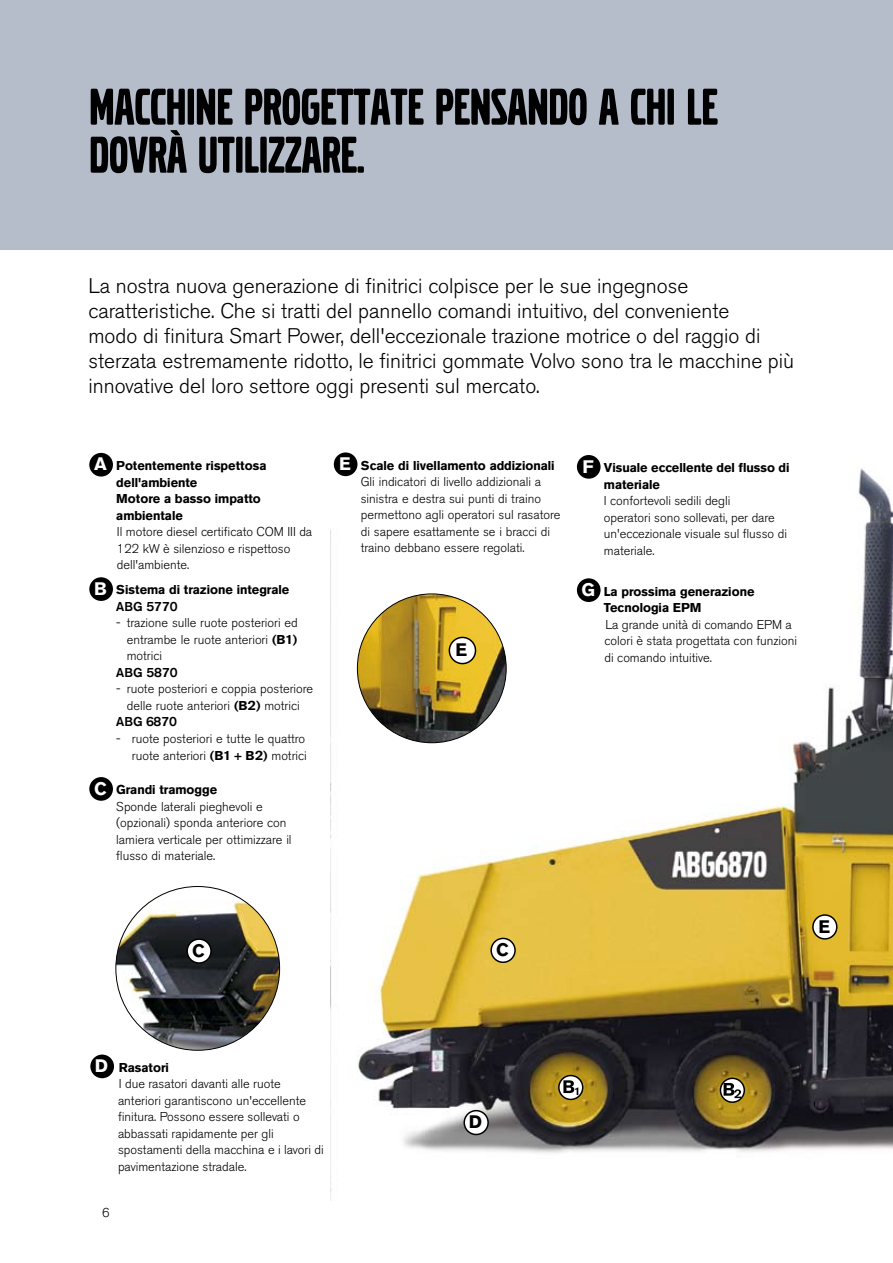
<style>
.page{position:relative;width:893px;height:1263px;background:#fff}
.page>*{position:absolute;margin:0;border:0;box-sizing:border-box;transform-origin:0 0}
.t1{font:54px/48px "Volvo Broad Pro";color:#000}
.t2{font:300 21px/25.2px "Volvo Sans Pro";color:#000}
.t3{font:700 18px "Volvo Sans Pro";color:#000}
.t4{font:300 12.75px/16.5px "Volvo Sans Pro";color:#000}
.t5{font:700 12.75px/16.5px "Volvo Sans Pro";color:#000}
.t6{font:500 12.75px "Volvo Sans Pro";color:#000}
.s1{font-size:18px;color:#fff}
.s2{font-weight:500}
.s3{font-weight:700}
.s4{font-weight:700;font-size:18px;color:#fff}
</style>
<div class="page">
<img style="left:330px;top:453px;width:563px;height:747px">
<div style="left:0;top:0;width:893px;height:249px;background:#b5bdcb"></div>
<svg style="left:720px;top:1078px;width:24px;height:24px"></svg>
<div style="left:720px;top:1077px;width:25px;height:26px;border:2px solid #000;border-radius:50%"></div>
<svg style="left:559px;top:1075px;width:24px;height:24px"></svg>
<div style="left:558px;top:1075px;width:25px;height:25px;border:2px solid #000;border-radius:50%"></div>
<div style="left:464px;top:1111px;width:24px;height:23px;background:#fff;border-radius:50%"></div>
<div style="left:463px;top:1110px;width:26px;height:25px;border:2px solid #000;border-radius:50%"></div>
<div style="left:491px;top:938px;width:24px;height:24px;background:#fff;border-radius:50%"></div>
<div style="left:490px;top:938px;width:26px;height:25px;border:2px solid #000;border-radius:50%"></div>
<div style="left:813px;top:915px;width:24px;height:24px;background:#fff;border-radius:50%"></div>
<div style="left:812px;top:914px;width:25px;height:26px;border:2px solid #000;border-radius:50%"></div>
<svg style="left:563px;top:1080px;width:15px;height:15px"></svg>
<svg style="left:724px;top:1083px;width:17px;height:15px"></svg>
<img style="left:116px;top:886px;width:164px;height:164px">
<div style="left:187px;top:939px;width:24px;height:24px;background:#fff;border-radius:50%"></div>
<div style="left:186px;top:938px;width:26px;height:26px;border:2px solid #000;border-radius:50%"></div>
<img style="left:357px;top:594px;width:149px;height:149px">
<div style="left:449px;top:637px;width:26px;height:27px;background:#fff;border-radius:50%"></div>
<div style="left:449px;top:637px;width:27px;height:27px;border:2px solid #000;border-radius:50%"></div>
<div style="left:577px;top:455px;width:24px;height:24px;background:#000;border-radius:50%"></div>
<div style="left:90px;top:1054px;width:24px;height:24px;background:#000;border-radius:50%"></div>
<div style="left:89px;top:777px;width:24px;height:24px;background:#000;border-radius:50%"></div>
<div style="left:89px;top:453px;width:24px;height:24px;background:#000;border-radius:50%"></div>
<div style="left:89px;top:577px;width:24px;height:24px;background:#000;border-radius:50%"></div>
<div style="left:334px;top:452px;width:23px;height:24px;background:#000;border-radius:50%"></div>
<div style="left:577px;top:578px;width:24px;height:24px;background:#000;border-radius:50%"></div>
<h1 class="t1" style="left:89px;top:84px;width:630px">MACCHINE PROGETTATE PENSANDO A CHI LE<br>DOVRÀ UTILIZZARE.</h1>
<p class="t2" style="left:88px;top:273px;width:707px">La nostra nuova generazione di finitrici colpisce per le sue ingegnose caratteristiche. Che si tratti del pannello comandi intuitivo, del conveniente<br>modo di finitura Smart Power, dell'eccezionale trazione motrice o del raggio di sterzata estremamente ridotto, le finitrici gommate Volvo sono tra le macchine più innovative del loro settore oggi presenti sul mercato.</p>
<p class="t5" style="left:116px;top:457px;width:152px;text-indent:-22px"><span class="s1">A</span> Potentemente rispettosa dell'ambiente<br>Motore a basso impatto ambientale</p>
<p class="t4" style="left:117px;top:524px;width:197px">Il motore diesel certificato COM III da<br>122 kW è silenzioso e rispettoso dell'ambiente.</p>
<p class="t5" style="left:116px;top:582px;width:175px;text-indent:-22px"><span class="s1">B</span> Sistema di trazione integrale<br><span class="s2">ABG 5770</span></p>
<p class="t4" style="left:127px;top:615px;width:173px;text-align:justify;text-indent:-10px">- trazione sulle ruote posteriori ed entrambe le ruote anteriori <span class="s3">(B1) </span>motrici</p>
<p class="t6" style="left:116px;top:665px;width:63px">ABG 5870</p>
<p class="t4" style="left:116px;top:681px;width:198px">- ruote posteriori e coppia posteriore</p>
<p class="t4" style="left:127px;top:697px;width:175px">delle ruote anteriori <span class="s3">(B2)</span> motrici</p>
<p class="t6" style="left:116px;top:714px;width:62px">ABG 6870</p>
<p class="t4" style="left:116px;top:730px;width:192px;text-align:right">- ruote posteriori e tutte le quattro ruote anteriori <span class="s3">(B1 + B2)</span> motrici</p>
<p class="t4" style="left:116px;top:782px;width:177px;text-indent:-22px"><span class="s4">C</span> <span class="s3">Grandi tramogge<br></span>Sponde laterali pieghevoli e (opzionali) sponda anteriore con lamiera verticale per ottimizzare il flusso di materiale.</p>
<p class="t4" style="left:361px;top:457px;width:201px;text-indent:-22px"><span class="s4">E</span> <span class="s3">Scale di livellamento addizionali </span>Gli indicatori di livello addizionali a sinistra e destra sui punti di traino permettono agli operatori sul rasatore di sapere esattamente se i bracci di traino debbano essere regolati.</p>
<h3 class="t3" style="left:456px;top:639px;width:13px">E</h3>
<p class="t5" style="left:604px;top:459px;width:187px;text-indent:-21px"><span class="s1">F</span> Visuale eccellente del flusso di materiale</p>
<p class="t4" style="left:604px;top:493px;width:185px">I confortevoli sedili degli<br>operatori sono sollevati, per dare un'eccezionale visuale sul flusso di materiale.</p>
<p class="t5" style="left:604px;top:583px;width:152px;text-indent:-23px"><span class="s1">G</span> La prossima generazione<br>Tecnologia EPM</p>
<p class="t4" style="left:604px;top:616px;width:194px">La grande unità di comando EPM a colori è stata progettata con funzioni di comando intuitive.</p>
<h3 class="t3" style="left:192px;top:940px;width:14px">C</h3>
<h3 class="t3" style="left:496px;top:939px;width:14px">C</h3>
<h3 class="t3" style="left:818px;top:915px;width:13px">E</h3>
<p class="t4" style="left:118px;top:1059px;width:207px;text-indent:-23px"><span class="s4">D</span> <span class="s3">Rasatori<br></span>I due rasatori davanti alle ruote anteriori garantiscono un'eccellente finitura. Possono essere sollevati o abbassati rapidamente per gli spostamenti della macchina e i lavori di pavimentazione stradale.</p>
<p class="t4" style="left:102px;top:1204px;width:9px">6</p>
<h3 class="t3" style="left:469px;top:1111px;width:15px">D</h3>
</div>
